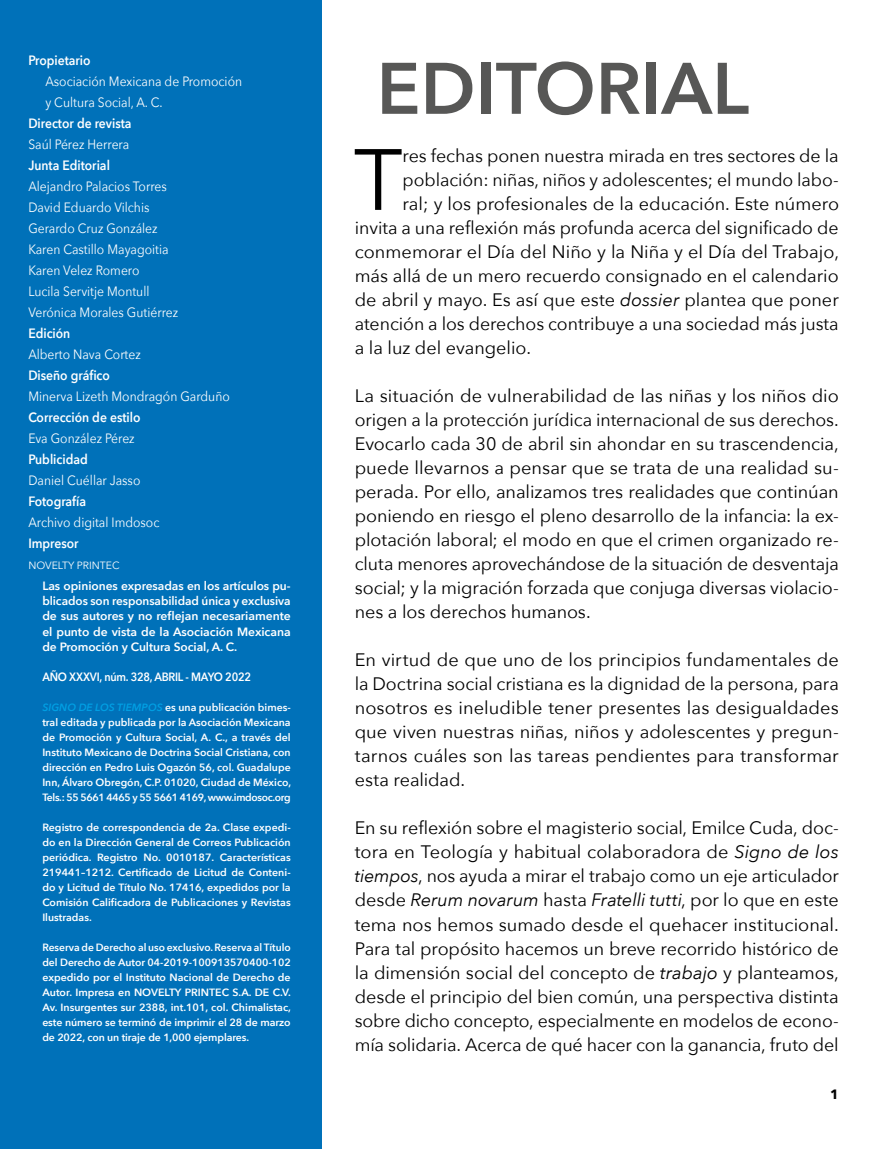
<style>
.page{position:relative;width:893px;height:1149px;background:#fff}
.page>*{position:absolute;margin:0;border:0;box-sizing:border-box;transform-origin:0 0}
.capitular{font:85.8px "Avenir Next";color:#000}
.créditos{font:600 72px "Avenir Next";color:#575756}
.texto{font:18px/24px "Avenir Next";letter-spacing:-.005em;color:#000;text-align:justify}
.capitular-2{font:18px "Avenir Next";color:#000}
.entradas{font:13.5px "Avenir Next";color:#fff;scale:.9 1}
.entradas-2{font:600 13.5px "Avenir Next";color:#fff;scale:.9 1}
.t1{font:700 13.5px "Avenir Next";color:#000}
.entradas-3{font:600 12px/15px "Avenir Next";letter-spacing:-.005em;color:#fff;text-align:justify}
.entradas-4{font:600 12px "Avenir Next";letter-spacing:-.005em;color:#fff;scale:.9 1}
.entradas-5{font:600 10.5px/15px "Avenir Next";letter-spacing:-.01em;color:#fff;text-align:justify}
.entradas-6{font:10.5px "Avenir Next";color:#fff}
.s1{font-style:italic;color:#009fe3}
.s2{font-style:italic}
</style>
<div class="page">
<div style="left:0;top:0;width:322px;height:1148px;background:#0071b9"></div>
<p class="entradas-2" style="left:28px;top:48px;width:71px">Propietario</p>
<p class="entradas" style="left:45px;top:69px;width:220px">Asociación Mexicana de Promoción</p>
<p class="entradas" style="left:45px;top:90px;width:132px">y Cultura Social, A. C.</p>
<p class="entradas-2" style="left:28px;top:111px;width:116px">Director de revista</p>
<p class="entradas" style="left:28px;top:132px;width:114px">Saúl Pérez Herrera</p>
<p class="entradas-2" style="left:28px;top:153px;width:92px">Junta Editorial</p>
<p class="entradas" style="left:28px;top:174px;width:155px">Alejandro Palacios Torres</p>
<p class="entradas" style="left:28px;top:195px;width:136px">David Eduardo Vilchis</p>
<p class="entradas" style="left:28px;top:216px;width:145px">Gerardo Cruz González</p>
<p class="entradas" style="left:28px;top:237px;width:157px">Karen Castillo Mayagoitia</p>
<p class="entradas" style="left:28px;top:258px;width:125px">Karen Velez Romero</p>
<p class="entradas" style="left:28px;top:279px;width:136px">Lucila Servitje Montull</p>
<p class="entradas" style="left:28px;top:300px;width:168px">Verónica Morales Gutiérrez</p>
<p class="entradas-2" style="left:28px;top:321px;width:48px">Edición</p>
<p class="entradas" style="left:28px;top:342px;width:126px">Alberto Nava Cortez</p>
<p class="entradas-2" style="left:28px;top:363px;width:92px">Diseño gráfico</p>
<p class="entradas" style="left:28px;top:384px;width:225px">Minerva Lizeth Mondragón Garduño</p>
<p class="entradas-2" style="left:28px;top:405px;width:126px">Corrección de estilo</p>
<p class="entradas" style="left:28px;top:426px;width:120px">Eva González Pérez</p>
<p class="entradas-2" style="left:28px;top:447px;width:68px">Publicidad</p>
<p class="entradas" style="left:28px;top:468px;width:126px">Daniel Cuéllar Jasso</p>
<p class="entradas-2" style="left:28px;top:489px;width:66px">Fotografía</p>
<p class="entradas" style="left:28px;top:510px;width:147px">Archivo digital Imdosoc</p>
<p class="entradas-2" style="left:28px;top:531px;width:57px">Impresor</p>
<p class="entradas-6" style="left:28px;top:556px;width:93px">NOVELTY PRINTEC</p>
<p class="entradas-3" style="left:42px;top:578px;width:250px">Las opiniones expresadas en los artículos pu&shy;blicados son responsabilidad única y exclusiva de sus autores y no reflejan necesariamente el punto de vista de la Asociación Mexicana de Promoción y Cultura Social, A. C.</p>
<p class="entradas-4" style="left:42px;top:665px;width:233px">AÑO XXXVI, núm. 328, ABRIL - MAYO 2022</p>
<p class="entradas-5" style="left:42px;top:699px;width:250px"><span class="s1">SIGNO DE LOS TIEMPOS</span> es una publicación bimes&shy;tral editada y publicada por la Asociación Mexicana de Promoción y Cultura Social, A. C., a través del Instituto Mexicano de Doctrina Social Cristiana, con dirección en Pedro Luis Ogazón 56, col. Guadalupe Inn, Álvaro Obregón, C.P. 01020, Ciudad de México, Tels.: 55 5661 4465 y 55 5661 4169, www.imdosoc.org</p>
<p class="entradas-5" style="left:42px;top:819px;width:250px">Registro de correspondencia de 2a. Clase expedi&shy;do en la Dirección General de Correos Publicación periódica. Registro No. 0010187. Características 219441–1212. Certificado de Licitud de Conteni&shy;do y Licitud de Título No. 17416, expedidos por la Comisión Calificadora de Publicaciones y Revistas Ilustradas.</p>
<p class="entradas-5" style="left:42px;top:939px;width:250px">Reserva de Derecho al uso exclusivo. Reserva al Título del Derecho de Autor 04-2019-100913570400-102 expedido por el Instituto Nacional de Derecho de Autor. Impresa en NOVELTY PRINTEC S.A. DE C.V.<br>Av. Insurgentes sur 2388, int.101, col. Chimalistac, este número se terminó de imprimir el 28 de marzo de 2022, con un tiraje de 1,000 ejemplares.</p>
<p class="créditos" style="left:377px;top:27px;width:374px">EDITORIAL</p>
<p class="capitular" style="left:354px;top:107px;width:50px">T</p>
<p class="capitular-2" style="left:403px;top:140px;width:438px">res fechas ponen nuestra mirada en tres sectores de la</p>
<p class="capitular-2" style="left:403px;top:164px;width:438px">población: niñas, niños y adolescentes; el mundo labo-</p>
<p class="capitular-2" style="left:403px;top:188px;width:438px">ral; y los profesionales de la educación. Este número</p>
<p class="capitular-2" style="left:355px;top:212px;width:485px">invita a una reflexión más profunda acerca del significado de</p>
<p class="capitular-2" style="left:355px;top:236px;width:486px">conmemorar el Día del Niño y la Niña y el Día del Trabajo,</p>
<p class="capitular-2" style="left:355px;top:260px;width:486px">más allá de un mero recuerdo consignado en el calendario</p>
<p class="capitular-2" style="left:355px;top:284px;width:486px">de abril y mayo. Es así que este <span class="s2">dossier</span> plantea que poner</p>
<p class="capitular-2" style="left:355px;top:308px;width:485px">atención a los derechos contribuye a una sociedad más justa</p>
<p class="capitular-2" style="left:355px;top:332px;width:178px">a la luz del evangelio.</p>
<p class="texto" style="left:355px;top:383px;width:486px">La situación de vulnerabilidad de las niñas y los niños dio origen a la protección jurídica internacional de sus derechos.<br>Evocarlo cada 30 de abril sin ahondar en su trascendencia, puede llevarnos a pensar que se trata de una realidad su&shy;perada. Por ello, analizamos tres realidades que continúan poniendo en riesgo el pleno desarrollo de la infancia: la ex&shy;plotación laboral; el modo en que el crimen organizado re&shy;cluta menores aprovechándose de la situación de desventaja social; y la migración forzada que conjuga diversas violacio&shy;nes a los derechos humanos.</p>
<p class="texto" style="left:355px;top:647px;width:486px">En virtud de que uno de los principios fundamentales de la Doctrina social cristiana es la dignidad de la persona, para nosotros es ineludible tener presentes las desigualdades que viven nuestras niñas, niños y adolescentes y pregun&shy;tarnos cuáles son las tareas pendientes para transformar esta realidad.</p>
<p class="texto" style="left:355px;top:815px;width:486px">En su reflexión sobre el magisterio social, Emilce Cuda, doc&shy;tora en Teología y habitual colaboradora de <span class="s2">Signo de los tiempos</span>, nos ayuda a mirar el trabajo como un eje articulador desde <span class="s2">Rerum novarum</span> hasta <span class="s2">Fratelli tutti</span>, por lo que en este tema nos hemos sumado desde el quehacer institucional.<br>Para tal propósito hacemos un breve recorrido histórico de la dimensión social del concepto de <span class="s2">trabajo</span> y planteamos, desde el principio del bien común, una perspectiva distinta sobre dicho concepto, especialmente en modelos de econo&shy;mía solidaria. Acerca de qué hacer con la ganancia, fruto del</p>
<p class="t1" style="left:830px;top:1081px;width:10px">1</p>
</div>
